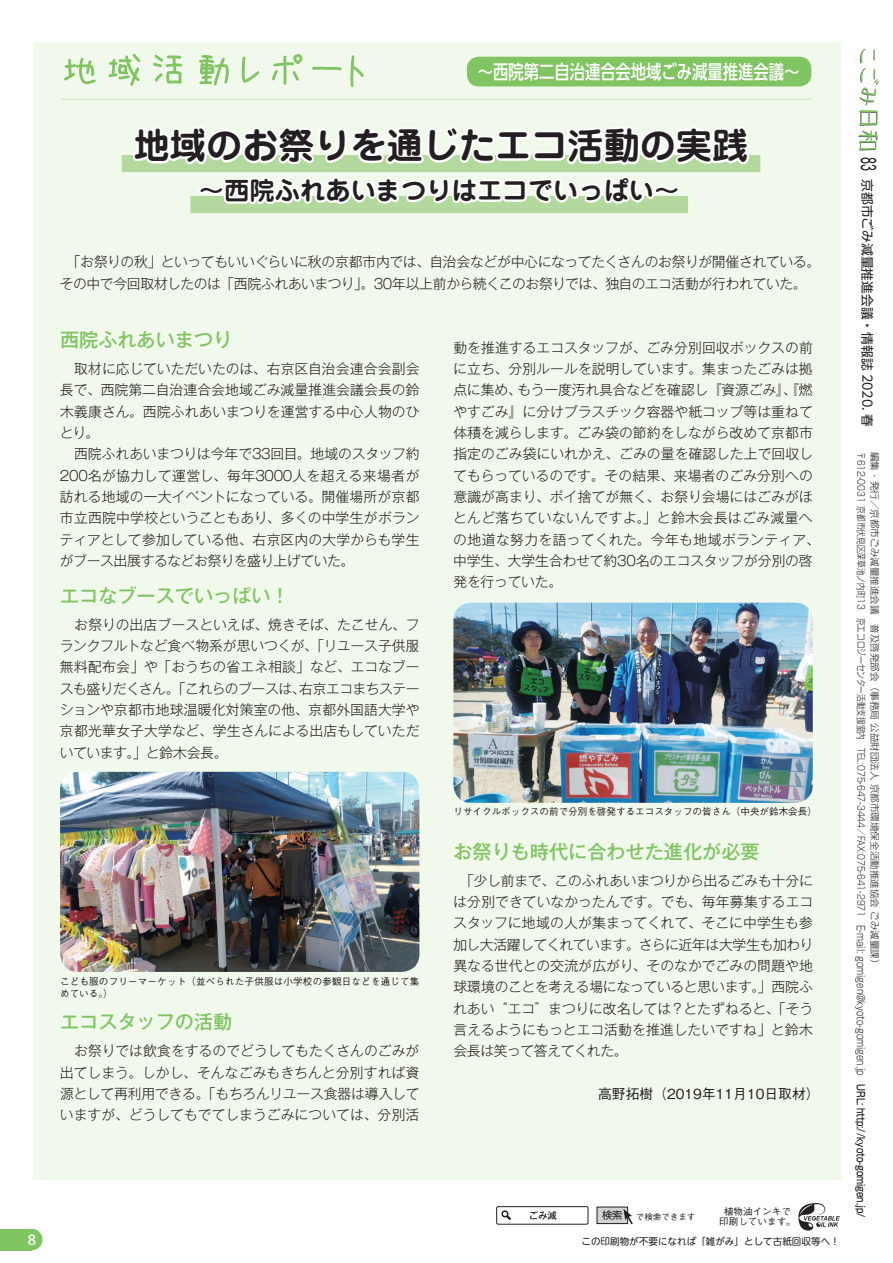
<style>
.page{position:relative;width:893px;height:1263px;background:#fff}
.page>*{position:absolute;margin:0;border:0;box-sizing:border-box;transform-origin:0 0}
.t1{font:700 36.15px "Jun 501 Pro";color:#231f20}
.t2{font:700 25.35px "Jun 501 Pro";color:#231f20}
.t3{font:21.3px "Arial";color:#231f20;scale:.6 1}
.t4{font:500 19.2px "Gothic MB101 Pr 5";color:#81c563}
.t5{font:500 19.2px "UD Shin Go Pro";color:#fff;scale:.8 1}
.t6{font:14.85px "Frutiger";color:#fff}
.t7{font:300 13.8px/21.3px "Gothic MB101 Pr 5";color:#231f20;text-align:justify}
.t8{font:300 13.8px/21.3px "Gothic MB101 Pr 5";letter-spacing:-.03em;color:#231f20}
.t9{font:500 13.8px "Gothic BBB Pr 5";color:#231f20}
.t10{font:12.75px "UD Shin Go Pro";color:#231f20}
.t11{font:10.2px "Shin Go Pr 5";color:#231f20}
.t12{font:300 9.6px/13.8px "Shin Go Pr 5";color:#231f20}
.t13{font:500 9.6px/10.6px "Gothic BBB Pr 5";color:#231f20;text-align:center}
.t14{font:9.6px "UD Shin M Go Pro";color:#231f20}
.t15{font:500 9.3px "Gothic MB101 Pr 5";color:#231f20}
.t16{font:500 8.55px "Gothic BBB Pr 5";color:#231f20}
.s1{font-size:10.65px}
.s2{font-weight:500;font-size:10.65px}
</style>
<div class="page">
<div style="left:33px;top:43px;width:808px;height:1137px;background:#f1f8ec"></div>
<svg style="left:798px;top:1203px;width:42px;height:27px"></svg>
<div style="left:496px;top:1206px;width:92px;height:18px;border:1px solid #231f20;border-radius:2px"></div>
<svg style="left:501px;top:1210px;width:10px;height:10px"></svg>
<div style="left:597px;top:1207px;width:31px;height:16px;background:#d1d2d4"></div>
<div style="left:597px;top:1206px;width:31px;height:18px;border:1px solid #231f20"></div>
<svg style="left:623px;top:1209px;width:10px;height:15px"></svg>
<svg style="left:858px;top:48px;width:21px;height:103px"></svg>
<hr style="left:62px;top:99px;width:749px;height:1px;background:#cce4bc">
<div style="left:467px;top:57px;width:344px;height:29px;background:#81c563;border-radius:12px"></div>
<svg style="left:64px;top:54px;width:687px;height:159px"></svg>
<img style="left:60px;top:772px;width:359px;height:200px">
<img style="left:453px;top:603px;width:360px;height:200px">
<div style="left:0;top:1229px;width:32px;height:21px;background:#81c563"></div>
<div style="left:21px;top:1229px;width:22px;height:21px;background:#81c563;border-radius:50%"></div>
<p class="t6" style="left:28px;top:1231px;width:10px">8</p>
<h3 class="t5" style="left:478px;top:56px;width:403px">〜西院第二自治連合会地域ごみ減量推進会議〜</h3>
<h1 class="t1" style="left:134px;top:117px;width:616px">地域のお祭りを通じたエコ活動の実践</h1>
<h2 class="t2" style="left:199px;top:171px;width:482px">～西院ふれあいまつりはエコでいっぱい～</h2>
<p class="t8" style="left:60px;top:250px;width:762px">　「お祭りの秋」といってもいいぐらいに秋の京都市内では、自治会などが中心になってたくさんのお祭りが開催されている。その中で今回取材したのは「西院ふれあいまつり」。30年以上前から続くこのお祭りでは、独自のエコ活動が行われていた。</p>
<h3 class="t4" style="left:60px;top:324px;width:174px">西院ふれあいまつり</h3>
<p class="t7" style="left:60px;top:357px;width:361px;text-align:left">　取材に応じていただいたのは、右京区自治会連合会副会長で、西院第二自治連合会地域ごみ減量推進会議会長の鈴木義康さん。西院ふれあいまつりを運営する中心人物のひとり。<br>　西院ふれあいまつりは今年で33回目。地域のスタッフ約<br>200名が協力して運営し、毎年3000人を超える来場者が訪れる地域の一大イベントになっている。開催場所が京都市立西院中学校ということもあり、多くの中学生がボランティアとして参加している他、右京区内の大学からも学生がブース出展するなどお祭りを盛り上げていた。</p>
<h3 class="t4" style="left:60px;top:580px;width:231px">エコなブースでいっぱい！</h3>
<p class="t7" style="left:60px;top:613px;width:361px">　お祭りの出店ブースといえば、焼きそば、たこせん、フランクフルトなど食べ物系が思いつくが、「リユース子供服無料配布会」や「おうちの省エネ相談」など、エコなブースも盛りだくさん。「これらのブースは、右京エコまちステーションや京都市地球温暖化対策室の他、京都外国語大学や京都光華女子大学など、学生さんによる出店もしていただいています。」と鈴木会長。</p>
<p class="t13" style="left:60px;top:974px;width:361px;line-height:12.8px;text-align:left">こども服のフリーマーケット（並べられた子供服は小学校の参観日などを通じて集めている。）</p>
<h3 class="t4" style="left:60px;top:1006px;width:174px">エコスタッフの活動</h3>
<p class="t7" style="left:60px;top:1039px;width:361px">　お祭りでは飲食をするのでどうしてもたくさんのごみが出てしまう。しかし、そんなごみもきちんと分別すれば資源として再利用できる。「もちろんリユース食器は導入していますが、どうしてもでてしまうごみについては、分別活</p>
<p class="t7" style="left:453px;top:335px;width:368px;text-align:left">動を推進するエコスタッフが、ごみ分別回収ボックスの前に立ち、分別ルールを説明しています。集まったごみは拠点に集め、もう一度汚れ具合などを確認し『資源ごみ』、『燃やすごみ』に分けプラスチック容器や紙コップ等は重ねて体積を減らします。ごみ袋の節約をしながら改めて京都市指定のごみ袋にいれかえ、ごみの量を確認した上で回収してもらっているのです。その結果、来場者のごみ分別への意識が高まり、ポイ捨てが無く、お祭り会場にはごみがほとんど落ちていないんですよ。」と鈴木会長はごみ減量への地道な努力を語ってくれた。今年も地域ボランティア、中学生、大学生合わせて約30名のエコスタッフが分別の啓発を行っていた。</p>
<p class="t13" style="left:453px;top:806px;width:365px">リサイクルボックスの前で分別を啓発するエコスタッフの皆さん（中央が鈴木会長）</p>
<h3 class="t4" style="left:453px;top:836px;width:308px">お祭りも時代に合わせた進化が必要</h3>
<p class="t7" style="left:453px;top:868px;width:362px">　「少し前まで、このふれあいまつりから出るごみも十分には分別できていなかったんです。でも、毎年募集するエコスタッフに地域の人が集まってくれて、そこに中学生も参加し大活躍してくれています。さらに近年は大学生も加わり異なる世代との交流が広がり、そのなかでごみの問題や地球環境のことを考える場になっていると思います。」西院ふれあい“エコ”まつりに改名しては？とたずねると、「そう言えるようにもっとエコ活動を推進したいですね」と鈴木会長は笑って答えてくれた。</p>
<p class="t9" style="left:598px;top:1082px;width:223px">高野拓樹（2019年11月10日取材）</p>
<p class="t13" style="left:719px;top:1205px;width:78px">植物油インキで印刷しています。</p>
<p class="t14" style="left:581px;top:1233px;width:260px">この印刷物が不要になれば「雑がみ」として古紙回収等へ！</p>
<p class="t15" style="left:529px;top:1207px;width:30px">ごみ減</p>
<p class="t11" style="left:602px;top:1207px;width:22px">検索</p>
<p class="t16" style="left:636px;top:1210px;width:61px">で検索できます</p>
<h3 class="t3" style="left:883px;top:157px;width:25px;rotate:90deg">83</h3>
<p class="t10" style="left:878px;top:179px;width:249px;rotate:90deg">京都市ごみ減量推進会議・情報誌 2020. 春</p>
<p class="t12" style="left:883px;top:452px;width:767px;rotate:90deg">編集・発行／京都市ごみ減量推進会議　普及啓発部会（事務局 公益財団法人 京都市環境保全活動推進協会 ごみ減量課）<br>〒612-0031 京都市伏見区深草池ノ内町13　京エコロジーセンター活動支援室内　TEL:075-647-3444／FAX:075-641-2971　<span class="s1">E-mail: gomigen@kyoto-gomigen.jp　</span><span class="s2">URL: http://kyoto-gomigen.jp/</span></p>
</div>
